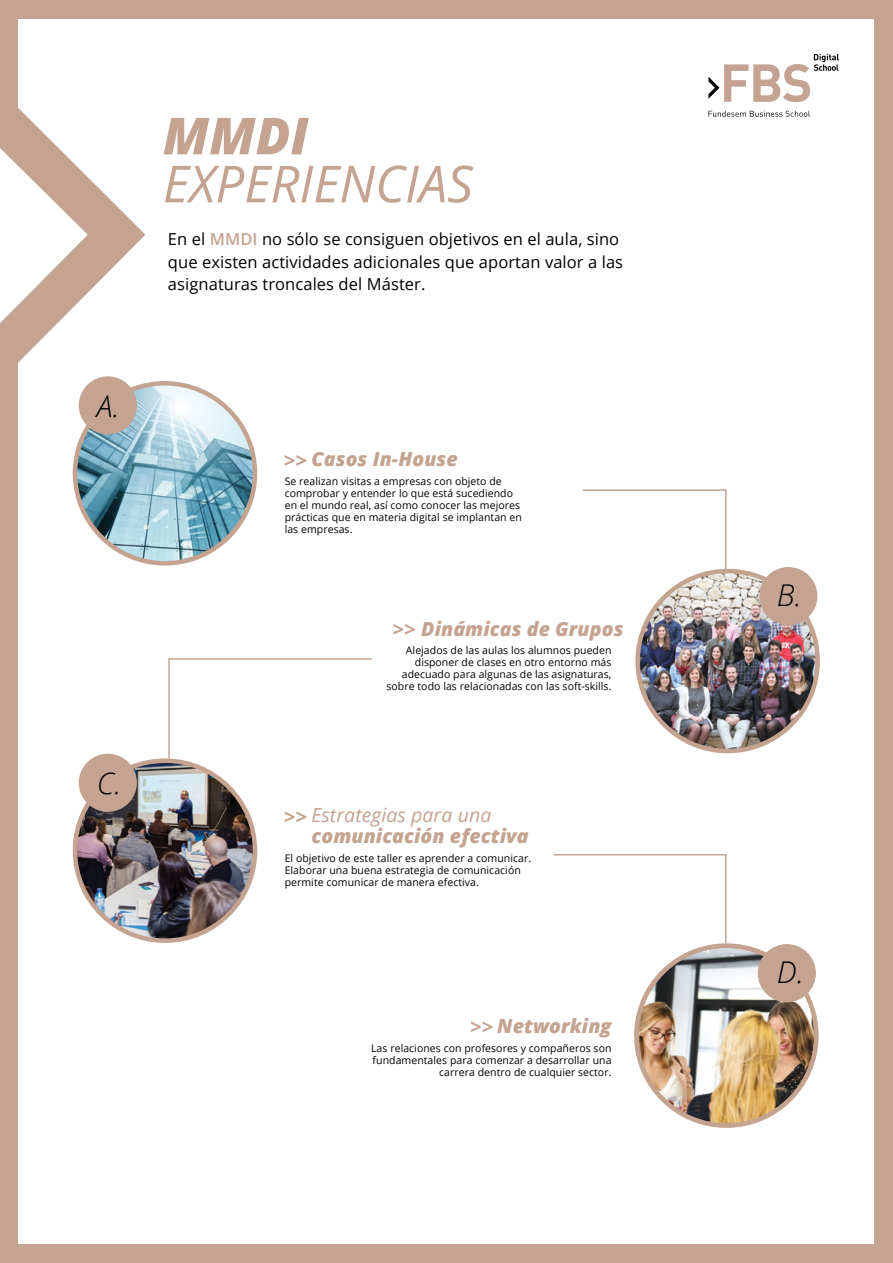
<style>
.page{position:relative;width:893px;height:1263px;background:#fff}
.page>*{position:absolute;margin:0;border:0;box-sizing:border-box;transform-origin:0 0}
.t1{font:italic 51px "Open Sans";color:#c4a391}
.t2{font:italic 800 51px "Open Sans";color:#c4a391}
.t3{font:italic 300 30px "Open Sans";color:#000}
.t4{font:italic 800 19.5px "Open Sans";letter-spacing:.005em;color:#c4a391}
.t5{font:italic 800 19.5px "Open Sans";letter-spacing:.005em;color:#c4a391}
.t6{font:italic 19.5px "Open Sans";letter-spacing:.005em;color:#c4a391}
.t7{font:16.5px/22.5px "Open Sans";letter-spacing:.005em;color:#000}
.t8{font:10.5px/12px "Open Sans";letter-spacing:.005em;color:#000;text-align:right}
.s1{font-weight:600;color:#c4a391}
</style>
<div class="page">
<div style="left:0;top:1245px;width:893px;height:18px;background:#c4a391"></div>
<div style="left:0;top:0;width:892px;height:18px;background:#c4a391"></div>
<div style="left:874px;top:0;width:19px;height:1262px;background:#c4a391"></div>
<div style="left:0;top:339px;width:18px;height:924px;background:#c4a391"></div>
<div style="left:0;top:0;width:18px;height:128px;background:#c4a391"></div>
<svg style="left:0;top:107px;width:145px;height:271px"></svg>
<svg style="left:708px;top:111px;width:102px;height:6px"></svg>
<svg style="left:708px;top:54px;width:131px;height:48px"></svg>
<svg style="left:393px;top:624px;width:22px;height:11px"></svg>
<img style="left:640px;top:571px;width:178px;height:179px">
<div style="left:635px;top:569px;width:185px;height:184px;border:4px solid #c4a391;border-radius:50%"></div>
<div style="left:759px;top:567px;width:58px;height:58px;background:#c4a391;border-radius:50%"></div>
<svg style="left:285px;top:811px;width:21px;height:11px"></svg>
<img style="left:75px;top:761px;width:180px;height:180px;border-radius:90px">
<div style="left:73px;top:758px;width:184px;height:185px;border:4px solid #c4a391;border-radius:50%"></div>
<div style="left:79px;top:754px;width:58px;height:58px;background:#c4a391;border-radius:50%"></div>
<img style="left:76px;top:383px;width:180px;height:180px;border-radius:90px">
<svg style="left:285px;top:455px;width:21px;height:11px"></svg>
<div style="left:73px;top:381px;width:184px;height:184px;border:4px solid #c4a391;border-radius:50%"></div>
<div style="left:79px;top:376px;width:58px;height:58px;background:#c4a391;border-radius:50%"></div>
<svg style="left:471px;top:1021px;width:21px;height:11px"></svg>
<svg style="left:582px;top:489px;width:145px;height:86px"></svg>
<svg style="left:168px;top:658px;width:204px;height:101px"></svg>
<img style="left:553px;top:854px;width:263px;height:271px">
<h2 class="t3" style="left:97px;top:385px;width:24px">A.</h2>
<h2 class="t3" style="left:97px;top:763px;width:26px">C.</h2>
<h1 class="t2" style="left:163px;top:97px;width:147px">MMDI</h1>
<h1 class="t1" style="left:163px;top:149px;width:311px">EXPERIENCIAS</h1>
<h3 class="t7" style="left:168px;top:228px;width:457px">En el <span class="s1">MMDI</span> no sólo se consiguen objetivos en el aula, sino que existen actividades adicionales que aportan valor a las asignaturas troncales del Máster.</h3>
<h3 class="t4" style="left:311px;top:444px;width:148px">Casos In-House</h3>
<p class="t8" style="left:285px;top:475px;width:239px;text-align:left">Se realizan visitas a empresas con objeto de comprobar y entender lo que está sucediendo en el mundo real, así como conocer las mejores prácticas que en materia digital se implantan en las empresas.</p>
<h3 class="t4" style="left:421px;top:614px;width:204px">Dinámicas de Grupos</h3>
<p class="t8" style="left:386px;top:644px;width:226px">Alejados de las aulas los alumnos pueden disponer de clases en otro entorno más adecuado para algunas de las asignaturas, sobre todo las relacionadas con las soft-skills.</p>
<h3 class="t6" style="left:311px;top:802px;width:181px">Estrategias para una</h3>
<h3 class="t5" style="left:311px;top:821px;width:219px">comunicación efectiva</h3>
<p class="t8" style="left:285px;top:852px;width:248px;text-align:left">El objetivo de este taller es aprender a comunicar.<br>Elaborar una buena estrategia de comunicación permite comunicar de manera efectiva.</p>
<h3 class="t5" style="left:497px;top:1011px;width:116px">Networking</h3>
<p class="t8" style="left:371px;top:1042px;width:242px">Las relaciones con profesores y compañeros son fundamentales para comenzar a desarrollar una carrera dentro de cualquier sector.</p>
<h2 class="t3" style="left:777px;top:574px;width:26px">B.</h2>
<h2 class="t3" style="left:777px;top:951px;width:29px">D.</h2>
</div>
